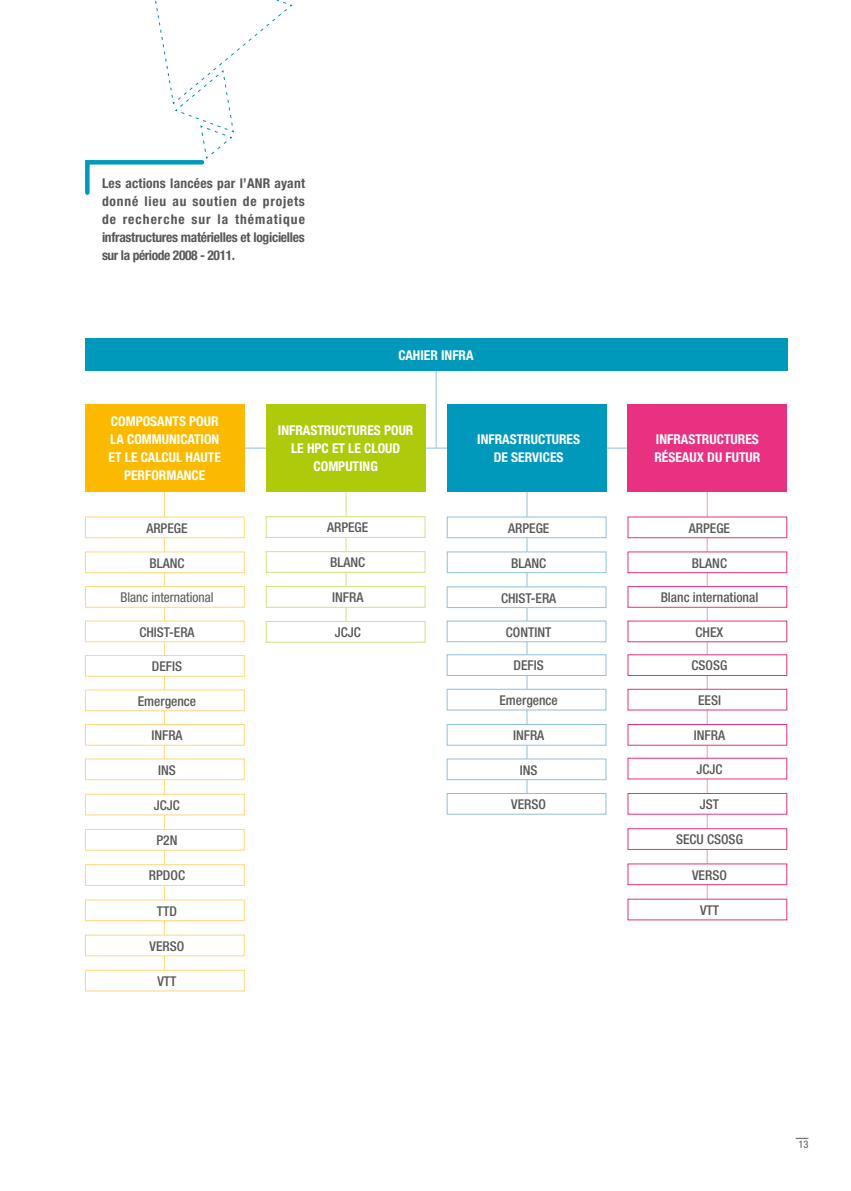
<style>
.page{position:relative;width:851px;height:1191px;background:#fff}
.page>*{position:absolute;margin:0;border:0;box-sizing:border-box;transform-origin:0 0}
.t1{font:500 condensed 13.5px "Helvetica Neue";color:#575756}
.t2{font:700 condensed 13.5px/18px "Helvetica Neue";color:#fff;text-align:center}
.t3{font:700 condensed 13.5px/18px "Helvetica Neue";letter-spacing:-.02em;color:#575756;text-align:justify}
.t4{font:condensed 13.5px "Helvetica Neue";color:#575756}
.t5{font:condensed 10.5px "Helvetica Neue";color:#575756}
</style>
<div class="page">
<hr style="left:164px;top:457px;width:1px;height:533px;background:#ffd67b">
<hr style="left:345px;top:457px;width:1px;height:173px;background:#d3df84">
<hr style="left:435px;top:359px;width:1px;height:89px;background:#8fc0d7">
<hr style="left:225px;top:448px;width:414px;height:1px;background:#8fc0d7">
<hr style="left:526px;top:457px;width:1px;height:350px;background:#8fc0d7">
<hr style="left:706px;top:457px;width:1px;height:452px;background:#f195b7">
<svg style="left:85px;top:0;width:208px;height:195px"></svg>
<div style="left:266px;top:517px;width:159px;height:20px;background:#fff"></div>
<div style="left:266px;top:516px;width:159px;height:22px;border:1px solid #d3df84"></div>
<div style="left:85px;top:517px;width:159px;height:21px;background:#fff"></div>
<div style="left:85px;top:516px;width:159px;height:22px;border:1px solid #ffd67b"></div>
<div style="left:447px;top:517px;width:159px;height:21px;background:#fff"></div>
<div style="left:447px;top:516px;width:159px;height:22px;border:1px solid #8fc0d7"></div>
<div style="left:628px;top:517px;width:158px;height:21px;background:#fff"></div>
<div style="left:627px;top:516px;width:160px;height:22px;border:1px solid #e83181"></div>
<div style="left:266px;top:551px;width:159px;height:21px;background:#fff"></div>
<div style="left:266px;top:551px;width:159px;height:22px;border:1px solid #d3df84"></div>
<div style="left:85px;top:552px;width:159px;height:20px;background:#fff"></div>
<div style="left:85px;top:551px;width:159px;height:22px;border:1px solid #ffd67b"></div>
<div style="left:447px;top:552px;width:159px;height:20px;background:#fff"></div>
<div style="left:447px;top:551px;width:159px;height:22px;border:1px solid #8fc0d7"></div>
<div style="left:628px;top:552px;width:158px;height:20px;background:#fff"></div>
<div style="left:627px;top:551px;width:160px;height:22px;border:1px solid #e83181"></div>
<div style="left:85px;top:586px;width:159px;height:21px;background:#fff"></div>
<div style="left:85px;top:586px;width:159px;height:21px;border:1px solid #ffd67b"></div>
<div style="left:628px;top:586px;width:158px;height:21px;background:#fff"></div>
<div style="left:627px;top:586px;width:160px;height:21px;border:1px solid #e83181"></div>
<div style="left:628px;top:621px;width:158px;height:21px;background:#fff"></div>
<div style="left:627px;top:620px;width:160px;height:22px;border:1px solid #e83181"></div>
<div style="left:85px;top:621px;width:159px;height:21px;background:#fff"></div>
<div style="left:85px;top:620px;width:159px;height:22px;border:1px solid #ffd67b"></div>
<div style="left:447px;top:587px;width:159px;height:20px;background:#fff"></div>
<div style="left:446px;top:586px;width:160px;height:22px;border:1px solid #8fc0d7"></div>
<div style="left:447px;top:621px;width:159px;height:21px;background:#fff"></div>
<div style="left:446px;top:620px;width:160px;height:22px;border:1px solid #8fc0d7"></div>
<div style="left:85px;top:655px;width:159px;height:21px;background:#fff"></div>
<div style="left:85px;top:655px;width:159px;height:21px;border:1px solid #ffd67b"></div>
<div style="left:447px;top:655px;width:159px;height:20px;background:#fff"></div>
<div style="left:446px;top:654px;width:160px;height:22px;border:1px solid #8fc0d7"></div>
<div style="left:628px;top:655px;width:158px;height:20px;background:#fff"></div>
<div style="left:627px;top:654px;width:160px;height:22px;border:1px solid #e83181"></div>
<div style="left:85px;top:690px;width:159px;height:20px;background:#fff"></div>
<div style="left:85px;top:689px;width:159px;height:22px;border:1px solid #ffd67b"></div>
<div style="left:447px;top:689px;width:159px;height:21px;background:#fff"></div>
<div style="left:446px;top:689px;width:160px;height:21px;border:1px solid #8fc0d7"></div>
<div style="left:628px;top:689px;width:158px;height:21px;background:#fff"></div>
<div style="left:627px;top:689px;width:160px;height:21px;border:1px solid #e83181"></div>
<div style="left:85px;top:724px;width:159px;height:21px;background:#fff"></div>
<div style="left:85px;top:724px;width:159px;height:21px;border:1px solid #ffd67b"></div>
<div style="left:447px;top:724px;width:159px;height:21px;background:#fff"></div>
<div style="left:446px;top:724px;width:160px;height:21px;border:1px solid #8fc0d7"></div>
<div style="left:628px;top:724px;width:158px;height:21px;background:#fff"></div>
<div style="left:627px;top:724px;width:160px;height:21px;border:1px solid #e83181"></div>
<div style="left:85px;top:759px;width:159px;height:20px;background:#fff"></div>
<div style="left:85px;top:758px;width:159px;height:22px;border:1px solid #ffd67b"></div>
<div style="left:447px;top:759px;width:159px;height:20px;background:#fff"></div>
<div style="left:446px;top:758px;width:160px;height:22px;border:1px solid #8fc0d7"></div>
<div style="left:85px;top:794px;width:159px;height:21px;background:#fff"></div>
<div style="left:85px;top:794px;width:159px;height:21px;border:1px solid #ffd67b"></div>
<div style="left:628px;top:758px;width:158px;height:21px;background:#fff"></div>
<div style="left:627px;top:758px;width:160px;height:21px;border:1px solid #e83181"></div>
<div style="left:85px;top:829px;width:159px;height:21px;background:#fff"></div>
<div style="left:85px;top:829px;width:159px;height:21px;border:1px solid #ffd67b"></div>
<div style="left:85px;top:864px;width:159px;height:21px;background:#fff"></div>
<div style="left:85px;top:864px;width:159px;height:21px;border:1px solid #ffd67b"></div>
<div style="left:85px;top:900px;width:159px;height:20px;background:#fff"></div>
<div style="left:85px;top:899px;width:159px;height:22px;border:1px solid #ffd67b"></div>
<div style="left:85px;top:935px;width:159px;height:20px;background:#fff"></div>
<div style="left:85px;top:934px;width:159px;height:22px;border:1px solid #ffd67b"></div>
<div style="left:447px;top:793px;width:159px;height:21px;background:#fff"></div>
<div style="left:446px;top:793px;width:160px;height:21px;border:1px solid #8fc0d7"></div>
<div style="left:628px;top:864px;width:158px;height:20px;background:#fff"></div>
<div style="left:627px;top:863px;width:160px;height:22px;border:1px solid #e83181"></div>
<div style="left:628px;top:793px;width:158px;height:21px;background:#fff"></div>
<div style="left:627px;top:793px;width:160px;height:21px;border:1px solid #e83181"></div>
<div style="left:628px;top:828px;width:158px;height:21px;background:#fff"></div>
<div style="left:627px;top:828px;width:160px;height:21px;border:1px solid #e83181"></div>
<div style="left:85px;top:970px;width:159px;height:21px;background:#fff"></div>
<div style="left:85px;top:970px;width:159px;height:21px;border:1px solid #ffd67b"></div>
<div style="left:628px;top:899px;width:158px;height:21px;background:#fff"></div>
<div style="left:266px;top:586px;width:159px;height:21px;background:#fff"></div>
<div style="left:266px;top:586px;width:159px;height:21px;border:1px solid #d3df84"></div>
<div style="left:266px;top:621px;width:159px;height:21px;background:#fff"></div>
<div style="left:266px;top:621px;width:159px;height:21px;border:1px solid #d3df84"></div>
<div style="left:266px;top:404px;width:159px;height:88px;background:#afca0b"></div>
<div style="left:85px;top:404px;width:159px;height:88px;background:#fbba00"></div>
<div style="left:446px;top:404px;width:160px;height:88px;background:#0099bc"></div>
<div style="left:627px;top:404px;width:160px;height:88px;background:#e83181"></div>
<div style="left:85px;top:338px;width:702px;height:33px;background:#0099bc"></div>
<svg style="left:795px;top:1138px;width:13px;height:1px"></svg>
<p class="t3" style="left:102px;top:173px;width:204px">Les actions lancées par l’ANR ayant donné lieu au soutien de projets de recherche sur la thématique infrastructures matérielles et logicielles sur la période 2008 - 2011.</p>
<p class="t2" style="left:398px;top:345px;width:77px">CAHIER INFRA</p>
<p class="t2" style="left:109px;top:412px;width:114px">COMPOSANTS POUR<br>LA COMMUNICATION<br>ET LE CALCUL HAUTE<br>PERFORMANCE</p>
<p class="t2" style="left:278px;top:421px;width:137px">INFRASTRUCTURES POUR<br>LE HPC ET LE CLOUD<br>COMPUTING</p>
<p class="t2" style="left:477px;top:430px;width:104px">INFRASTRUCTURES<br>DE SERVICES</p>
<p class="t2" style="left:654px;top:430px;width:107px;text-align:left">INFRASTRUCTURES<br>RÉSEAUX DU FUTUR</p>
<p class="t1" style="left:146px;top:520px;width:43px">ARPEGE</p>
<p class="t1" style="left:327px;top:519px;width:43px">ARPEGE</p>
<p class="t1" style="left:508px;top:520px;width:43px">ARPEGE</p>
<p class="t1" style="left:688px;top:520px;width:43px">ARPEGE</p>
<p class="t1" style="left:149px;top:555px;width:37px">BLANC</p>
<p class="t1" style="left:330px;top:554px;width:37px">BLANC</p>
<p class="t1" style="left:511px;top:555px;width:37px">BLANC</p>
<p class="t1" style="left:691px;top:555px;width:37px">BLANC</p>
<p class="t4" style="left:120px;top:589px;width:95px">Blanc international</p>
<p class="t1" style="left:660px;top:589px;width:99px">Blanc international</p>
<p class="t1" style="left:139px;top:624px;width:57px">CHIST-ERA</p>
<p class="t1" style="left:695px;top:624px;width:29px">CHEX</p>
<p class="t1" style="left:332px;top:589px;width:33px">INFRA</p>
<p class="t1" style="left:335px;top:624px;width:28px">JCJC</p>
<p class="t1" style="left:501px;top:589px;width:57px">CHIST-ERA</p>
<p class="t1" style="left:506px;top:624px;width:47px">CONTINT</p>
<p class="t1" style="left:152px;top:658px;width:32px">DEFIS</p>
<p class="t1" style="left:513px;top:657px;width:32px">DEFIS</p>
<p class="t1" style="left:691px;top:657px;width:37px">CSOSG</p>
<p class="t1" style="left:138px;top:693px;width:60px">Emergence</p>
<p class="t1" style="left:499px;top:692px;width:60px">Emergence</p>
<p class="t1" style="left:698px;top:692px;width:24px">EESI</p>
<p class="t1" style="left:151px;top:727px;width:33px">INFRA</p>
<p class="t1" style="left:513px;top:727px;width:33px">INFRA</p>
<p class="t1" style="left:693px;top:727px;width:33px">INFRA</p>
<p class="t1" style="left:158px;top:762px;width:19px">INS</p>
<p class="t1" style="left:519px;top:762px;width:19px">INS</p>
<p class="t1" style="left:154px;top:797px;width:28px">JCJC</p>
<p class="t1" style="left:696px;top:761px;width:28px">JCJC</p>
<p class="t1" style="left:511px;top:796px;width:36px">VERSO</p>
<p class="t1" style="left:699px;top:796px;width:21px">JST</p>
<p class="t1" style="left:676px;top:831px;width:68px">SECU CSOSG</p>
<p class="t1" style="left:156px;top:832px;width:22px">P2N</p>
<p class="t1" style="left:149px;top:867px;width:38px">RPDOC</p>
<p class="t1" style="left:157px;top:902px;width:22px">TTD</p>
<p class="t1" style="left:150px;top:938px;width:36px">VERSO</p>
<p class="t1" style="left:692px;top:866px;width:36px">VERSO</p>
<p class="t1" style="left:700px;top:902px;width:20px">VTT</p>
<p class="t1" style="left:157px;top:973px;width:20px">VTT</p>
<p class="t5" style="left:798px;top:1138px;width:12px">13</p>
</div>
